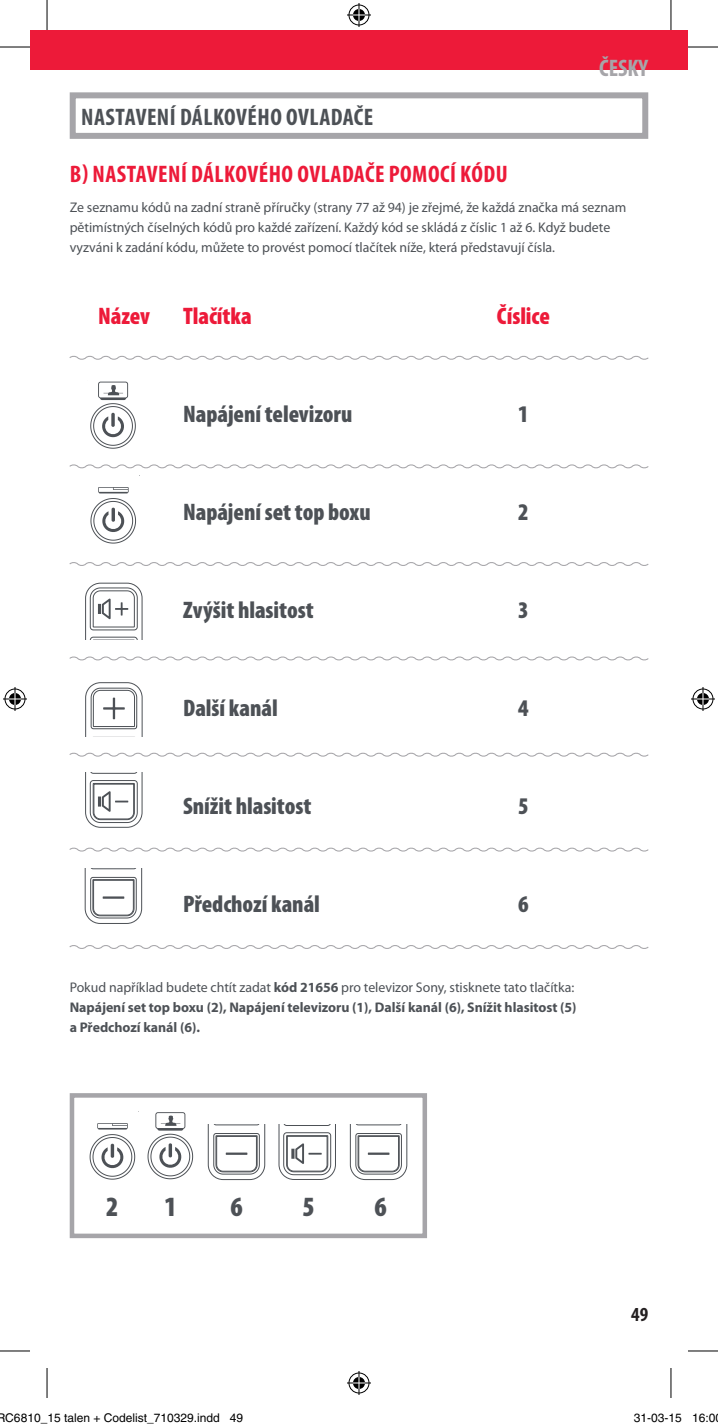
<style>
.page{position:relative;width:718px;height:1428px;background:#fff}
.page>*{position:absolute;margin:0;border:0;box-sizing:border-box;transform-origin:0 0}
.t1{font:900 condensed 28px "Myriad Pro";color:#4d5156}
.t2{font:900 condensed 24px "Myriad Pro";letter-spacing:-.005em;color:#4d5156}
.t3{font:700 condensed 24px "Myriad Pro";letter-spacing:.02em;color:#ed1a39}
.t4{font:700 condensed 24px "Myriad Pro";letter-spacing:.02em;color:#4d5156}
.t5{font:900 condensed 24px "Myriad Pro";letter-spacing:-.005em;color:#ed1a39}
.t6{font:700 condensed 24px "Myriad Pro";color:#a6a5a9}
.t7{font:700 condensed 20px "Myriad Pro";color:#231f20}
.t8{font:14px/20px "Myriad Pro";letter-spacing:-.005em;color:#4d5156}
.t9{font:700 14px/20px "Myriad Pro";letter-spacing:-.005em;color:#4d5156}
.t10{font:12px "Helvetica";color:#000}
.s1{font-weight:400}
</style>
<div class="page">
<div style="left:30px;top:30px;width:658px;height:40px;background:#ed1a39"></div>
<svg style="left:90px;top:381px;width:46px;height:68px"></svg>
<svg style="left:90px;top:487px;width:46px;height:57px"></svg>
<svg style="left:85px;top:582px;width:58px;height:58px"></svg>
<svg style="left:85px;top:682px;width:58px;height:55px"></svg>
<svg style="left:85px;top:772px;width:58px;height:56px"></svg>
<svg style="left:84px;top:869px;width:59px;height:55px"></svg>
<svg style="left:69px;top:355px;width:580px;height:5px"></svg>
<svg style="left:69px;top:464px;width:580px;height:5px"></svg>
<svg style="left:69px;top:562px;width:580px;height:4px"></svg>
<svg style="left:69px;top:656px;width:580px;height:5px"></svg>
<svg style="left:69px;top:752px;width:580px;height:5px"></svg>
<svg style="left:69px;top:847px;width:580px;height:5px"></svg>
<svg style="left:69px;top:945px;width:580px;height:4px"></svg>
<div style="left:70px;top:92px;width:578px;height:47px;border:6px solid #a6a5a9"></div>
<div style="left:70px;top:1093px;width:357px;height:145px;border:5px solid #a6a5a9"></div>
<svg style="left:89px;top:1123px;width:47px;height:57px"></svg>
<svg style="left:147px;top:1112px;width:261px;height:69px"></svg>
<hr style="left:0;top:47px;width:30px;height:1px;background:#000">
<hr style="left:688px;top:47px;width:30px;height:1px;background:#000">
<hr style="left:0;top:1351px;width:30px;height:1px;background:#000">
<hr style="left:688px;top:1351px;width:30px;height:1px;background:#000">
<hr style="left:47px;top:0;width:1px;height:30px;background:#000">
<hr style="left:47px;top:1368px;width:1px;height:30px;background:#000">
<hr style="left:670px;top:0;width:1px;height:30px;background:#000">
<hr style="left:670px;top:1368px;width:1px;height:30px;background:#000">
<svg style="left:347px;top:3px;width:24px;height:24px"></svg>
<svg style="left:347px;top:1371px;width:24px;height:24px"></svg>
<svg style="left:3px;top:687px;width:24px;height:24px"></svg>
<svg style="left:691px;top:687px;width:24px;height:24px"></svg>
<div style="left:35px;top:1414px;width:5px;height:8px;border:1px solid #fff;border-radius:50%"></div>
<div style="left:34px;top:1413px;width:7px;height:10px;border:1px solid #fff;border-radius:50%"></div>
<div style="left:168px;top:1414px;width:5px;height:8px;border:1px solid #fff;border-radius:50%"></div>
<div style="left:167px;top:1413px;width:7px;height:10px;border:1px solid #fff;border-radius:50%"></div>
<h2 class="t4" style="left:81px;top:102px;width:293px">NASTAVENÍ DÁLKOVÉHO OVLADAČE</h2>
<h2 class="t6" style="left:599px;top:53px;width:51px">ČESKY</h2>
<h2 class="t3" style="left:70px;top:159px;width:439px">B) NASTAVENÍ DÁLKOVÉHO OVLADAČE POMOCÍ KÓDU</h2>
<p class="t8" style="left:70px;top:198px;width:558px">Ze seznamu kódů na zadní straně příručky (strany 77 až 94) je zřejmé, že každá značka má seznam pětimístných číselných kódů pro každé zařízení. Každý kód se skládá z číslic 1 až 6. Když budete vyzváni k zadání kódu, můžete to provést pomocí tlačítek níže, která představují čísla.</p>
<h2 class="t5" style="left:98px;top:303px;width:53px">Název</h2>
<h2 class="t5" style="left:183px;top:303px;width:70px">Tlačítka</h2>
<h2 class="t5" style="left:497px;top:303px;width:54px">Číslice</h2>
<h2 class="t2" style="left:183px;top:401px;width:171px">Napájení televizoru</h2>
<h2 class="t2" style="left:518px;top:401px;width:12px">1</h2>
<h2 class="t2" style="left:183px;top:499px;width:189px">Napájení set top boxu</h2>
<h2 class="t2" style="left:518px;top:499px;width:12px">2</h2>
<h2 class="t2" style="left:183px;top:597px;width:132px">Zvýšit hlasitost</h2>
<h2 class="t2" style="left:518px;top:597px;width:12px">3</h2>
<h2 class="t2" style="left:183px;top:695px;width:96px">Další kanál</h2>
<h2 class="t2" style="left:518px;top:695px;width:12px">4</h2>
<h2 class="t2" style="left:183px;top:793px;width:130px">Snížit hlasitost</h2>
<h2 class="t2" style="left:518px;top:793px;width:12px">5</h2>
<h2 class="t2" style="left:183px;top:891px;width:138px">Předchozí kanál</h2>
<h2 class="t2" style="left:518px;top:891px;width:12px">6</h2>
<p class="t9" style="left:70px;top:978px;width:508px"><span class="s1">Pokud například budete chtít zadat</span> kód 21656 <span class="s1">pro televizor Sony, stisknete tato tlačítka:<br></span>Napájení set top boxu (2), Napájení televizoru (1), Další kanál (6), Snížit hlasitost (5) a Předchozí kanál (6).</p>
<h1 class="t1" style="left:106px;top:1191px;width:14px">2</h1>
<h1 class="t1" style="left:164px;top:1191px;width:14px">1</h1>
<h1 class="t1" style="left:230px;top:1191px;width:14px">6</h1>
<h1 class="t1" style="left:302px;top:1191px;width:14px">5</h1>
<h1 class="t1" style="left:374px;top:1191px;width:14px">6</h1>
<h3 class="t7" style="left:631px;top:1301px;width:19px">49</h3>
<p class="t10" style="left:-3px;top:1411px;width:248px">RC6810_15 talen + Codelist_710329.indd 49</p>
<p class="t10" style="left:634px;top:1411px;width:83px">31-03-15 16:0</p>
</div>
